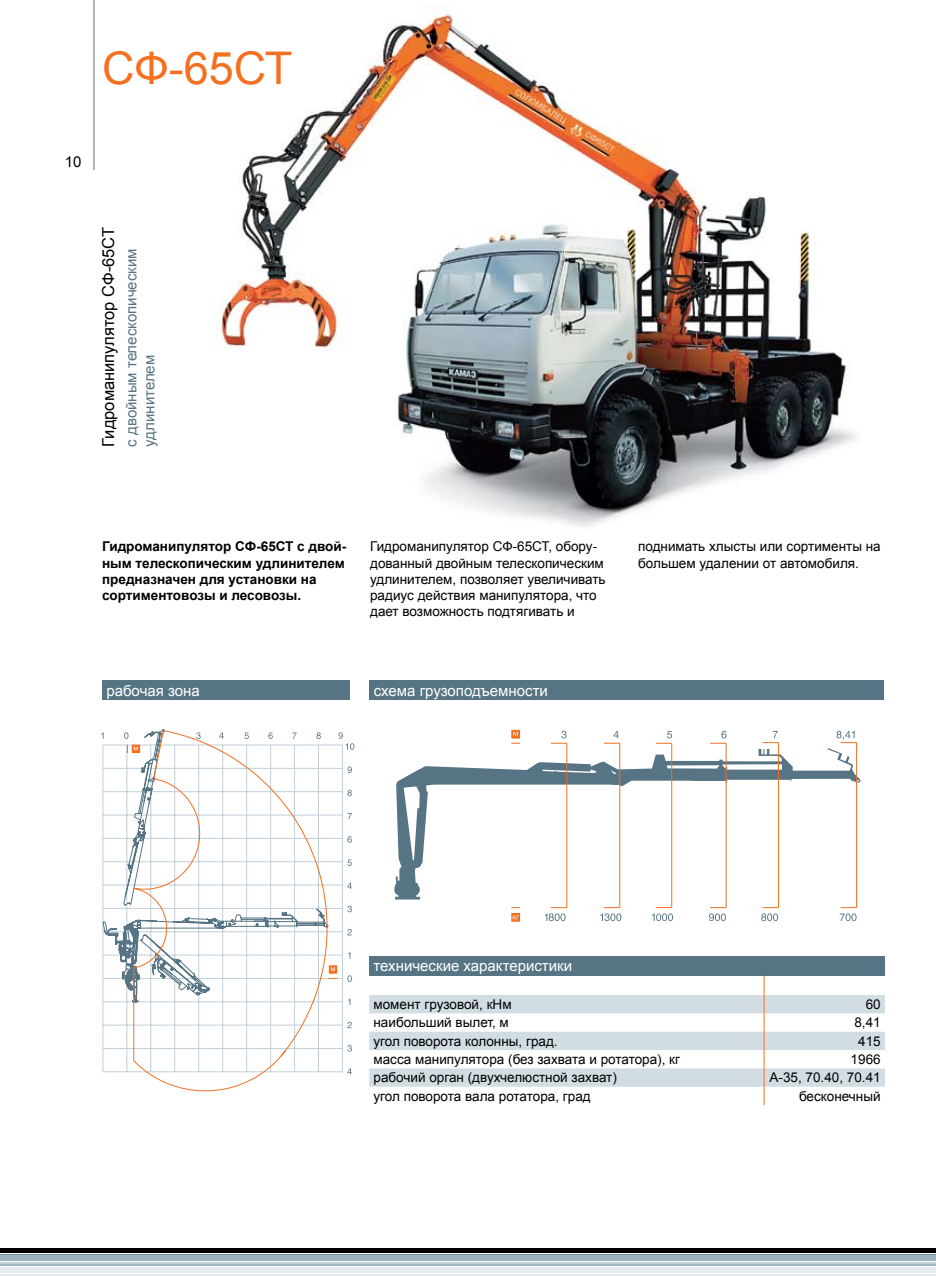
<style>
.page{position:relative;width:936px;height:1276px;background:#fff}
.page>*{position:absolute;margin:0;border:0;box-sizing:border-box;transform-origin:0 0}
.t1{font:45px "Arial";color:#f37021}
.t2{font:16.5px "Arial";color:#000}
.t3{font:15px "Arial";color:#fff}
.t4{font:15px/18px "Arial";color:#567483}
.t5{font:15px "Arial";color:#000}
.t6{font:13.5px/16.2px "Arial";color:#000}
.t7{font:700 13.5px/16.2px "Arial";color:#000}
</style>
<div class="page">
<img style="left:212px;top:5px;width:645px;height:522px">
<svg style="left:394px;top:748px;width:467px;height:151px"></svg>
<svg style="left:666px;top:764px;width:115px;height:5px"></svg>
<svg style="left:610px;top:770px;width:6px;height:4px"></svg>
<svg style="left:542px;top:769px;width:55px;height:4px"></svg>
<svg style="left:403px;top:786px;width:17px;height:74px"></svg>
<svg style="left:551px;top:731px;width:16px;height:13px"></svg>
<svg style="left:603px;top:731px;width:16px;height:13px"></svg>
<svg style="left:710px;top:731px;width:16px;height:13px"></svg>
<svg style="left:762px;top:731px;width:16px;height:12px"></svg>
<svg style="left:836px;top:731px;width:20px;height:12px"></svg>
<svg style="left:544px;top:907px;width:23px;height:14px"></svg>
<svg style="left:600px;top:907px;width:21px;height:14px"></svg>
<svg style="left:709px;top:907px;width:17px;height:14px"></svg>
<svg style="left:761px;top:907px;width:17px;height:14px"></svg>
<svg style="left:839px;top:907px;width:17px;height:14px"></svg>
<svg style="left:511px;top:730px;width:9px;height:14px"></svg>
<svg style="left:511px;top:907px;width:9px;height:14px"></svg>
<hr style="left:671px;top:743px;width:1px;height:164px;background:#f37021">
<svg style="left:655px;top:731px;width:17px;height:13px"></svg>
<svg style="left:652px;top:907px;width:21px;height:14px"></svg>
<hr style="left:566px;top:743px;width:1px;height:164px;background:#f37021">
<hr style="left:619px;top:743px;width:1px;height:164px;background:#f37021">
<hr style="left:725px;top:743px;width:1px;height:164px;background:#f37021">
<hr style="left:778px;top:742px;width:1px;height:165px;background:#f37021">
<hr style="left:856px;top:742px;width:1px;height:165px;background:#f37021">
<hr style="left:102px;top:745px;width:1px;height:326px;background:#c0cfd7">
<hr style="left:126px;top:745px;width:1px;height:326px;background:#c0cfd7">
<hr style="left:103px;top:1071px;width:239px;height:1px;background:#c0cfd7">
<hr style="left:103px;top:1048px;width:239px;height:1px;background:#c0cfd7">
<hr style="left:103px;top:1024px;width:239px;height:1px;background:#c0cfd7">
<svg style="left:102px;top:729px;width:63px;height:273px"></svg>
<svg style="left:133px;top:730px;width:219px;height:362px"></svg>
<div style="left:369px;top:680px;width:515px;height:20px;background:#567483"></div>
<div style="left:102px;top:680px;width:247px;height:20px;background:#567483"></div>
<div style="left:369px;top:956px;width:515px;height:19px;background:#567483"></div>
<svg style="left:369px;top:975px;width:515px;height:130px"></svg>
<hr style="left:0;top:1248px;width:935px;height:4px;background:#000">
<hr style="left:0;top:1253px;width:935px;height:2px;background:#7892a0">
<div style="left:0;top:1255px;width:935px;height:5px;background:#9eb3be"></div>
<hr style="left:0;top:1262px;width:935px;height:2px;background:#c0cfd7">
<hr style="left:0;top:1264px;width:935px;height:1px;background:#9eb3be">
<div style="left:0;top:1267px;width:935px;height:6px;background:#e5ecf0"></div>
<hr style="left:0;top:1275px;width:935px;height:1px;background:#e5ecf0">
<hr style="left:94px;top:0;width:1px;height:170px;background:#567483">
<h1 class="t1" style="left:102px;top:39px;width:192px">СФ-65СТ</h1>
<p class="t5" style="left:65px;top:151px;width:18px">10</p>
<p class="t2" style="left:97px;top:446px;width:221px;rotate:-90deg">Гидроманипулятор СФ-65СТ</p>
<p class="t4" style="left:122px;top:446px;width:200px;rotate:-90deg">с двойным телескопическим удлинителем</p>
<p class="t7" style="left:102px;top:539px;width:246px">Гидроманипулятор СФ-65СТ с двой&shy;ным телескопическим удлинителем предназначен для установки на сортиментовозы и лесовозы.</p>
<p class="t6" style="left:370px;top:539px;width:237px">Гидроманипулятор СФ-65СТ, обору&shy;дованный двойным телескопическим удлинителем, позволяет увеличивать радиус действия манипулятора, что дает возможность подтягивать и</p>
<p class="t6" style="left:638px;top:539px;width:244px">поднимать хлысты или сортименты на большем удалении от автомобиля.</p>
<p class="t3" style="left:106px;top:680px;width:95px">рабочая зона</p>
<p class="t3" style="left:373px;top:680px;width:176px">схема грузоподъемности</p>
<p class="t3" style="left:373px;top:956px;width:200px">технические характеристики</p>
<p class="t6" style="left:373px;top:996px;width:140px">момент грузовой, кНм</p>
<p class="t6" style="left:865px;top:996px;width:17px">60</p>
<p class="t6" style="left:373px;top:1014px;width:137px">наибольший вылет, м</p>
<p class="t6" style="left:854px;top:1014px;width:28px">8,41</p>
<p class="t6" style="left:373px;top:1033px;width:186px">угол поворота колонны, град.</p>
<p class="t6" style="left:858px;top:1033px;width:24px">415</p>
<p class="t6" style="left:373px;top:1051px;width:308px">масса манипулятора (без захвата и ротатора), кг</p>
<p class="t6" style="left:850px;top:1051px;width:32px">1966</p>
<p class="t6" style="left:373px;top:1069px;width:245px">рабочий орган (двухчелюстной захват)</p>
<p class="t6" style="left:769px;top:1069px;width:113px">А-35, 70.40, 70.41</p>
<p class="t6" style="left:373px;top:1088px;width:219px">угол поворота вала ротатора, град</p>
<p class="t6" style="left:799px;top:1088px;width:83px">бесконечный</p>
</div>
